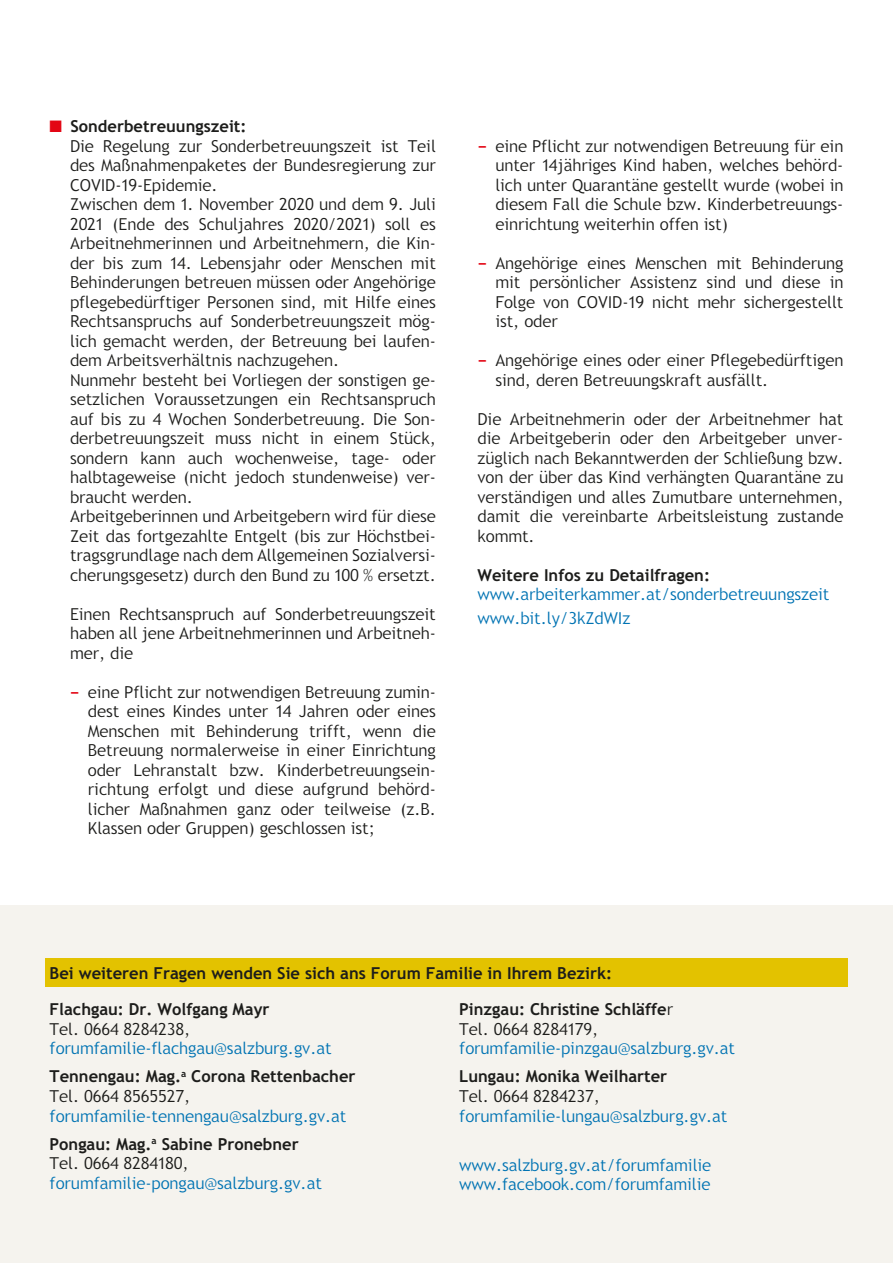
<style>
.page{position:relative;width:893px;height:1263px;background:#fff}
.page>*{position:absolute;margin:0;border:0;box-sizing:border-box;transform-origin:0 0}
.AuZ_Quadrat{font:300 16.5px/19.5px "Trebuchet SBG2";color:#1d1d1b;text-align:justify}
.Gau_Name{font:300 16.5px/19.5px "Trebuchet SBG2";color:#0073b3}
.FT{font:300 16.5px/19.5px "Trebuchet SBG2";color:#1d1d1b;text-align:justify}
.FT-2{font:700 16.5px "Trebuchet SBG2";color:#1d1d1b}
.FT-3{font:300 16.5px "Trebuchet SBG2";color:#0073b3}
.s1{color:#e30614}
.s2{font-weight:700;color:#e30614}
.s3{font-weight:700;color:#1d1d1b}
.s4{color:#1d1d1b}
</style>
<div class="page">
<div style="left:0;top:906px;width:893px;height:357px;background:#f5f3ee"></div>
<div style="left:45px;top:958px;width:803px;height:28px;background:#e3c200"></div>
<p class="FT-2" style="left:50px;top:116px;width:198px"><span class="s1">■</span> Sonderbetreuungszeit:</p>
<p class="AuZ_Quadrat" style="left:70px;top:136px;width:367px">Die Regelung zur Sonderbetreuungszeit ist Teil des Maßnahmenpaketes der Bundesregierung zur COVID-19-Epidemie.</p>
<p class="AuZ_Quadrat" style="left:70px;top:194px;width:367px">Zwischen dem 1. November 2020 und dem 9. Juli 2021 (Ende des Schuljahres 2020/2021) soll es Arbeitnehmerinnen und Arbeitnehmern, die Kin&shy;der bis zum 14. Lebensjahr oder Menschen mit Behinderungen betreuen müssen oder Angehörige pflegebedürftiger Personen sind, mit Hilfe eines Rechtsanspruchs auf Sonderbetreuungszeit mög&shy;lich gemacht werden, der Betreuung bei laufen&shy;dem Arbeitsverhältnis nachzugehen.</p>
<p class="AuZ_Quadrat" style="left:70px;top:370px;width:367px">Nunmehr besteht bei Vorliegen der sonstigen ge&shy;setzlichen Voraussetzungen ein Rechtsanspruch auf bis zu 4 Wochen Sonderbetreuung. Die Son&shy;derbetreuungszeit muss nicht in einem Stück, sondern kann auch wochenweise, tage- oder halbtageweise (nicht jedoch stundenweise) ver&shy;braucht werden.</p>
<p class="AuZ_Quadrat" style="left:70px;top:506px;width:367px">Arbeitgeberinnen und Arbeitgebern wird für diese Zeit das fortgezahlte Entgelt (bis zur Höchstbei&shy;tragsgrundlage nach dem Allgemeinen Sozialversi&shy;cherungsgesetz) durch den Bund zu 100 % ersetzt.</p>
<p class="FT" style="left:70px;top:604px;width:367px">Einen Rechtsanspruch auf Sonderbetreuungszeit haben all jene Arbeitnehmerinnen und Arbeitneh&shy;mer, die</p>
<p class="AuZ_Quadrat" style="left:88px;top:682px;width:349px;text-indent:-18px"><span class="s2">−</span> eine Pflicht zur notwendigen Betreuung zumin&shy;dest eines Kindes unter 14 Jahren oder eines Menschen mit Behinderung trifft, wenn die Betreuung normalerweise in einer Einrichtung oder Lehranstalt bzw. Kinderbetreuungsein&shy;richtung erfolgt und diese aufgrund behörd&shy;licher Maßnahmen ganz oder teilweise (z.B.<br>Klassen oder Gruppen) geschlossen ist;</p>
<p class="AuZ_Quadrat" style="left:495px;top:136px;width:349px;text-indent:-18px"><span class="s2">−</span> eine Pflicht zur notwendigen Betreuung für ein unter 14jähriges Kind haben, welches behörd&shy;lich unter Quarantäne gestellt wurde (wobei in diesem Fall die Schule bzw. Kinderbetreuungs&shy;einrichtung weiterhin offen ist)</p>
<p class="AuZ_Quadrat" style="left:495px;top:253px;width:349px;text-indent:-18px"><span class="s2">−</span> Angehörige eines Menschen mit Behinderung mit persönlicher Assistenz sind und diese in Folge von COVID-19 nicht mehr sichergestellt ist, oder</p>
<p class="AuZ_Quadrat" style="left:495px;top:350px;width:349px;text-indent:-18px"><span class="s2">−</span> Angehörige eines oder einer Pflegebedürftigen sind, deren Betreuungskraft ausfällt.</p>
<p class="FT" style="left:477px;top:409px;width:367px">Die Arbeitnehmerin oder der Arbeitnehmer hat die Arbeitgeberin oder den Arbeitgeber unver&shy;züglich nach Bekanntwerden der Schließung bzw. von der über das Kind verhängten Quarantäne zu verständigen und alles Zumutbare unternehmen, damit die vereinbarte Arbeitsleistung zustande kommt.</p>
<p class="FT-2" style="left:477px;top:564px;width:234px">Weitere Infos zu Detailfragen:</p>
<p class="FT-3" style="left:477px;top:584px;width:353px">www.arbeiterkammer.at/sonderbetreuungszeit</p>
<p class="FT-3" style="left:477px;top:608px;width:154px">www.bit.ly/3kZdWIz</p>
<p class="FT-2" style="left:50px;top:963px;width:564px">Bei weiteren Fragen wenden Sie sich ans Forum Familie in Ihrem Bezirk:</p>
<p class="Gau_Name" style="left:50px;top:1000px;width:283px"><span class="s3">Flachgau: Dr. Wolfgang Mayr<br></span><span class="s4">Tel. 0664 8284238, </span>forumfamilie-flachgau@salzburg.gv.at</p>
<p class="Gau_Name" style="left:50px;top:1067px;width:307px"><span class="s3">Tennengau: Mag.</span><sup>a</sup> <span class="s3">Corona Rettenbacher<br></span><span class="s4">Tel. 0664 8565527, </span>forumfamilie-tennengau@salzburg.gv.at</p>
<p class="Gau_Name" style="left:50px;top:1134px;width:274px"><span class="s3">Pongau: Mag.</span><sup>a</sup> <span class="s3">Sabine Pronebner<br></span><span class="s4">Tel. 0664 8284180, </span>forumfamilie-pongau@salzburg.gv.at</p>
<p class="Gau_Name" style="left:459px;top:1000px;width:277px"><span class="s3">Pinzgau: Christine Schläffe</span><span class="s4">r<br>Tel. 0664 8284179, </span>forumfamilie-pinzgau@salzburg.gv.at</p>
<p class="Gau_Name" style="left:459px;top:1067px;width:270px"><span class="s3">Lungau: Monika Weilharter<br></span><span class="s4">Tel. 0664 8284237, </span>forumfamilie-lungau@salzburg.gv.at</p>
<p class="Gau_Name" style="left:459px;top:1155px;width:253px">www.salzburg.gv.at/forumfamilie www.facebook.com/forumfamilie</p>
</div>
